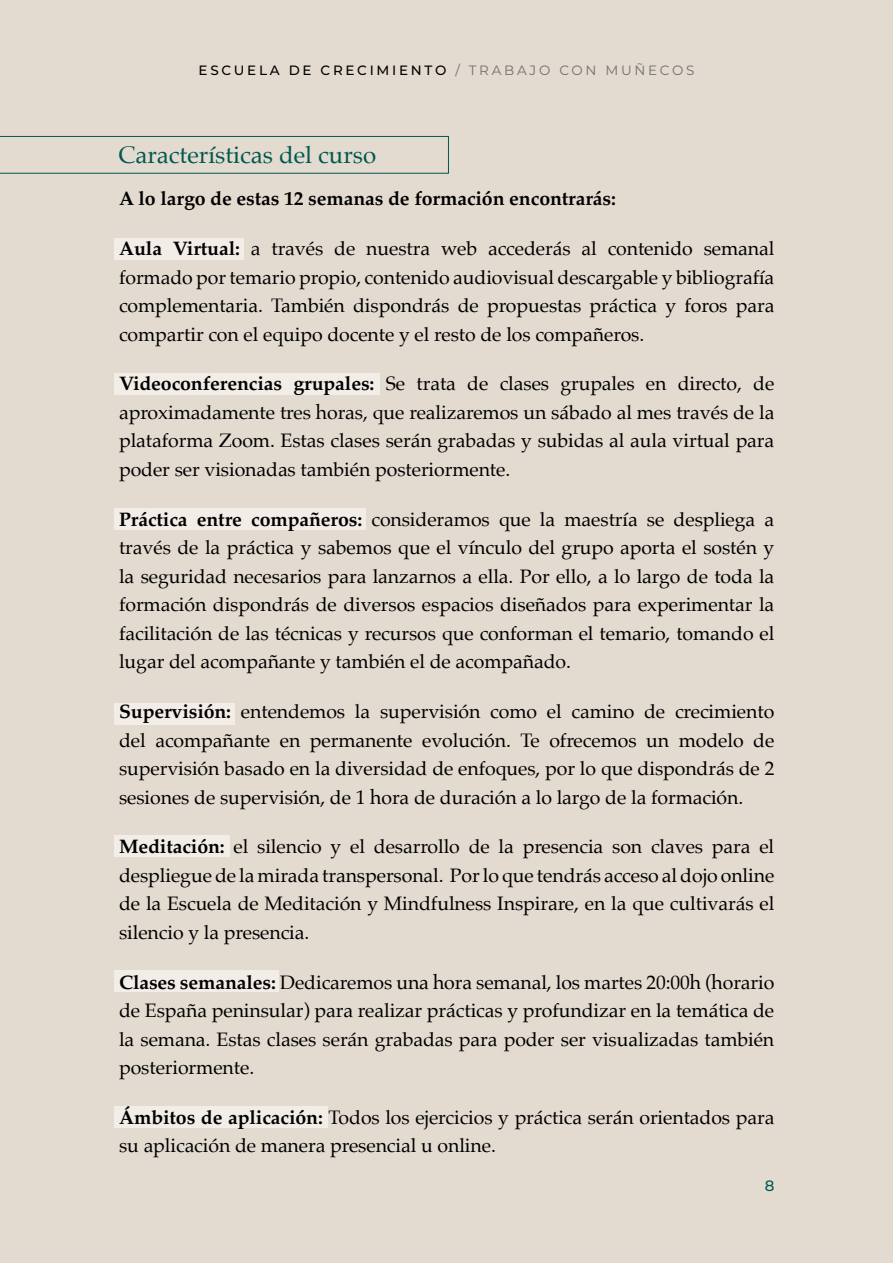
<style>
.page{position:relative;width:893px;height:1263px;background:#e4dbd0}
.page>*{position:absolute;margin:0;border:0;box-sizing:border-box;transform-origin:0 0}
.t1{font:24px "Palatino";color:#005850}
.t2{font:19.5px/28.5px "Palatino";letter-spacing:-.005em;color:#000;text-align:justify}
.t3{font:700 19.5px "Palatino";letter-spacing:-.005em;color:#000}
.t4{font:500 15px "Montserrat";color:#005850}
.t5{font:500 13.5px "Montserrat";letter-spacing:.2em;color:#000}
.s1{font-weight:400;color:#706f6f}
.s2{font-weight:700}
</style>
<div class="page">
<div style="left:114px;top:239px;width:129px;height:21px;background:#ede8e3"></div>
<div style="left:114px;top:373px;width:265px;height:21px;background:#ede8e3"></div>
<div style="left:114px;top:508px;width:252px;height:21px;background:#ede8e3"></div>
<div style="left:114px;top:703px;width:121px;height:21px;background:#ede8e3"></div>
<div style="left:114px;top:836px;width:116px;height:21px;background:#ede8e3"></div>
<div style="left:114px;top:971px;width:164px;height:21px;background:#ede8e3"></div>
<div style="left:114px;top:1106px;width:213px;height:21px;background:#ede8e3"></div>
<svg style="left:0;top:136px;width:449px;height:38px"></svg>
<p class="t5" style="left:199px;top:61px;width:497px">ESCUELA DE CRECIMIENTO <span class="s1">/ TRABAJO CON MUÑECOS</span></p>
<p class="t1" style="left:118px;top:135px;width:259px">Características del curso</p>
<p class="t3" style="left:119px;top:182px;width:498px">A lo largo de estas 12 semanas de formación encontrarás:</p>
<p class="t2" style="left:119px;top:234px;width:657px"><span class="s2">Aula Virtual:</span> a través de nuestra web accederás al contenido semanal formado por temario propio, contenido audiovisual descargable y bibliografía complementaria. También dispondrás de propuestas práctica y foros para compartir con el equipo docente y el resto de los compañeros.</p>
<p class="t2" style="left:119px;top:369px;width:657px"><span class="s2">Videoconferencias grupales:</span> Se trata de clases grupales en directo, de aproximadamente tres horas, que realizaremos un sábado al mes través de la plataforma Zoom. Estas clases serán grabadas y subidas al aula virtual para poder ser visionadas también posteriormente.</p>
<p class="t2" style="left:119px;top:505px;width:657px"><span class="s2">Práctica entre compañeros:</span> consideramos que la maestría se despliega a través de la práctica y sabemos que el vínculo del grupo aporta el sostén y la seguridad necesarios para lanzarnos a ella. Por ello, a lo largo de toda la formación dispondrás de diversos espacios diseñados para experimentar la facilitación de las técnicas y recursos que conforman el temario, tomando el lugar del acompañante y también el de acompañado.</p>
<p class="t2" style="left:119px;top:697px;width:657px"><span class="s2">Supervisión:</span> entendemos la supervisión como el camino de crecimiento del acompañante en permanente evolución. Te ofrecemos un modelo de supervisión basado en la diversidad de enfoques, por lo que dispondrás de 2 sesiones de supervisión, de 1 hora de duración a lo largo de la formación.</p>
<p class="t2" style="left:119px;top:832px;width:657px"><span class="s2">Meditación:</span> el silencio y el desarrollo de la presencia son claves para el despliegue de la mirada transpersonal. Por lo que tendrás acceso al dojo online de la Escuela de Meditación y Mindfulness Inspirare, en la que cultivarás el silencio y la presencia.</p>
<p class="t2" style="left:119px;top:968px;width:657px"><span class="s2">Clases semanales:</span> Dedicaremos una hora semanal, los martes 20:00h (horario de España peninsular) para realizar prácticas y profundizar en la temática de la semana. Estas clases serán grabadas para poder ser visualizadas también posteriormente.</p>
<p class="t2" style="left:119px;top:1103px;width:657px"><span class="s2">Ámbitos de aplicación:</span> Todos los ejercicios y práctica serán orientados para su aplicación de manera presencial u online.</p>
<p class="t4" style="left:765px;top:1175px;width:11px">8</p>
</div>
